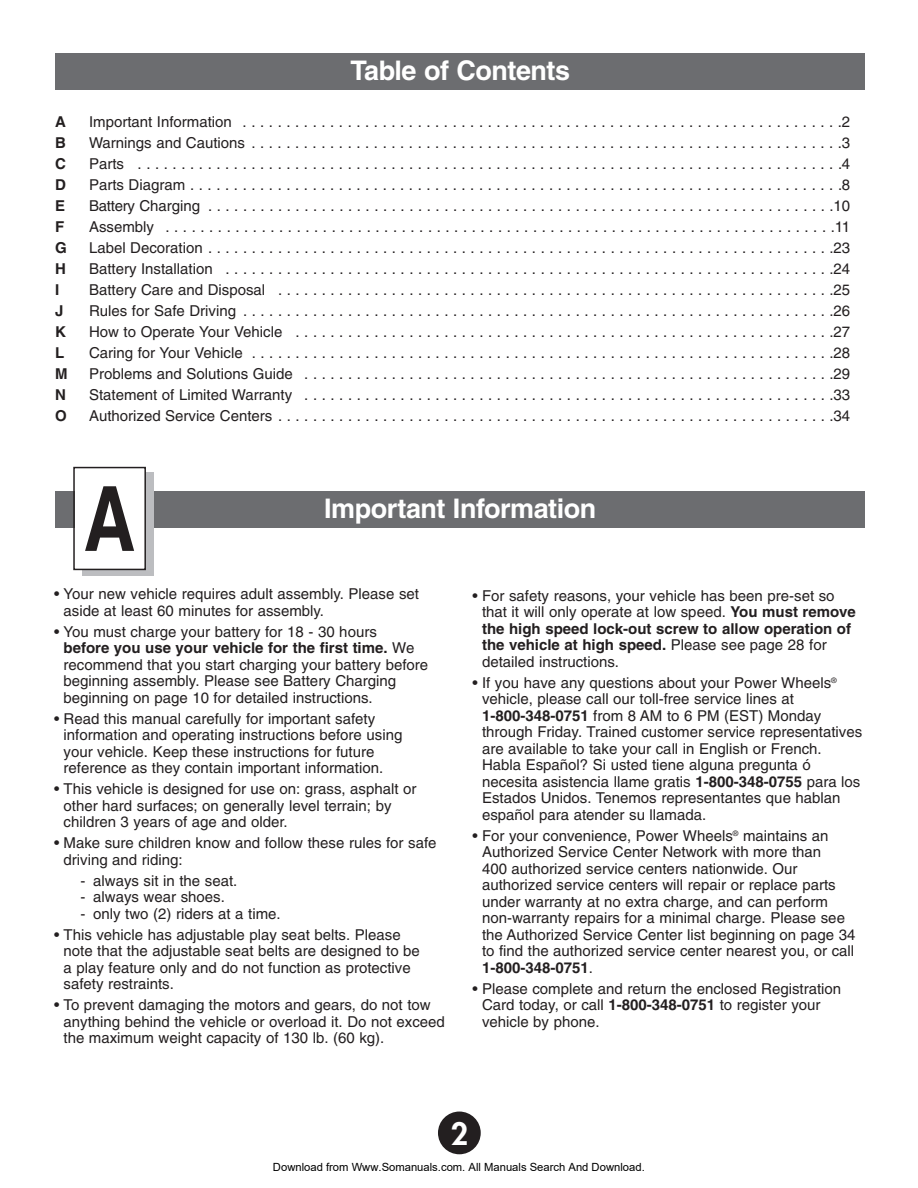
<style>
.page{position:relative;width:918px;height:1188px;background:#fff}
.page>*{position:absolute;margin:0;border:0;box-sizing:border-box;transform-origin:0 0}
.t1{font:700 90px "Helvetica";color:#231f20;scale:.8 1}
.t2{font:800 30px "Futura";color:#fff}
.t3{font:700 27px "Helvetica";letter-spacing:-.015em;color:#fff}
.t4{font:15px/16.5px "Helvetica";color:#231f20}
.t5{font:700 15px "Helvetica";color:#231f20}
.t6{font:11.25px "Arial";color:#000}
.s1{font-weight:700}
</style>
<div class="page">
<div style="left:438px;top:1112px;width:43px;height:42px;background:#231f20;border-radius:50%"></div>
<div style="left:55px;top:53px;width:810px;height:36px;background:#6c6d70"></div>
<div style="left:55px;top:492px;width:810px;height:36px;background:#6c6d70"></div>
<div style="left:83px;top:473px;width:71px;height:103px;background:#bcbdc0"></div>
<div style="left:75px;top:468px;width:69px;height:101px;background:#fff"></div>
<div style="left:73px;top:467px;width:73px;height:103px;border:2px solid #231f20"></div>
<h3 class="t3" style="left:350px;top:61px;width:221px">Table of Contents</h3>
<p class="t5" style="left:55px;top:116px;width:12px">A</p>
<p class="t4" style="left:89px;top:115px;width:763px">Important Information . . . . . . . . . . . . . . . . . . . . . . . . . . . . . . . . . . . . . . . . . . . . . . . . . . . . . . . . . . . . . . . . . . . . .2</p>
<p class="t5" style="left:55px;top:137px;width:12px">B</p>
<p class="t4" style="left:89px;top:136px;width:763px">Warnings and Cautions . . . . . . . . . . . . . . . . . . . . . . . . . . . . . . . . . . . . . . . . . . . . . . . . . . . . . . . . . . . . . . . . . . . .3</p>
<p class="t5" style="left:55px;top:158px;width:12px">C</p>
<p class="t4" style="left:89px;top:157px;width:763px">Parts . . . . . . . . . . . . . . . . . . . . . . . . . . . . . . . . . . . . . . . . . . . . . . . . . . . . . . . . . . . . . . . . . . . . . . . . . . . . . . . . .4</p>
<p class="t5" style="left:55px;top:179px;width:12px">D</p>
<p class="t4" style="left:89px;top:178px;width:763px">Parts Diagram . . . . . . . . . . . . . . . . . . . . . . . . . . . . . . . . . . . . . . . . . . . . . . . . . . . . . . . . . . . . . . . . . . . . . . . . . . .8</p>
<p class="t5" style="left:55px;top:200px;width:12px">E</p>
<p class="t4" style="left:89px;top:199px;width:763px">Battery Charging . . . . . . . . . . . . . . . . . . . . . . . . . . . . . . . . . . . . . . . . . . . . . . . . . . . . . . . . . . . . . . . . . . . . . . . .10</p>
<p class="t5" style="left:55px;top:221px;width:11px">F</p>
<p class="t4" style="left:89px;top:220px;width:763px">Assembly . . . . . . . . . . . . . . . . . . . . . . . . . . . . . . . . . . . . . . . . . . . . . . . . . . . . . . . . . . . . . . . . . . . . . . . . . . . . .11</p>
<p class="t5" style="left:55px;top:242px;width:13px">G</p>
<p class="t4" style="left:89px;top:241px;width:763px">Label Decoration . . . . . . . . . . . . . . . . . . . . . . . . . . . . . . . . . . . . . . . . . . . . . . . . . . . . . . . . . . . . . . . . . . . . . . . .23</p>
<p class="t5" style="left:55px;top:263px;width:12px">H</p>
<p class="t4" style="left:89px;top:262px;width:763px">Battery Installation . . . . . . . . . . . . . . . . . . . . . . . . . . . . . . . . . . . . . . . . . . . . . . . . . . . . . . . . . . . . . . . . . . . . . .24</p>
<p class="t5" style="left:55px;top:284px;width:6px">I</p>
<p class="t4" style="left:89px;top:283px;width:763px">Battery Care and Disposal . . . . . . . . . . . . . . . . . . . . . . . . . . . . . . . . . . . . . . . . . . . . . . . . . . . . . . . . . . . . . . . .25</p>
<p class="t5" style="left:55px;top:305px;width:10px">J</p>
<p class="t4" style="left:89px;top:304px;width:763px">Rules for Safe Driving . . . . . . . . . . . . . . . . . . . . . . . . . . . . . . . . . . . . . . . . . . . . . . . . . . . . . . . . . . . . . . . . . . . .26</p>
<p class="t5" style="left:55px;top:326px;width:12px">K</p>
<p class="t4" style="left:89px;top:325px;width:763px">How to Operate Your Vehicle . . . . . . . . . . . . . . . . . . . . . . . . . . . . . . . . . . . . . . . . . . . . . . . . . . . . . . . . . . . . . .27</p>
<p class="t5" style="left:55px;top:347px;width:11px">L</p>
<p class="t4" style="left:89px;top:346px;width:763px">Caring for Your Vehicle . . . . . . . . . . . . . . . . . . . . . . . . . . . . . . . . . . . . . . . . . . . . . . . . . . . . . . . . . . . . . . . . . . .28</p>
<p class="t5" style="left:55px;top:368px;width:14px">M</p>
<p class="t4" style="left:89px;top:367px;width:763px">Problems and Solutions Guide . . . . . . . . . . . . . . . . . . . . . . . . . . . . . . . . . . . . . . . . . . . . . . . . . . . . . . . . . . . . .29</p>
<p class="t5" style="left:55px;top:389px;width:12px">N</p>
<p class="t4" style="left:89px;top:388px;width:763px">Statement of Limited Warranty . . . . . . . . . . . . . . . . . . . . . . . . . . . . . . . . . . . . . . . . . . . . . . . . . . . . . . . . . . . . .33</p>
<p class="t5" style="left:55px;top:410px;width:13px">O</p>
<p class="t4" style="left:89px;top:409px;width:763px">Authorized Service Centers . . . . . . . . . . . . . . . . . . . . . . . . . . . . . . . . . . . . . . . . . . . . . . . . . . . . . . . . . . . . . . . .34</p>
<h1 class="t1" style="left:84px;top:486px;width:66px">A</h1>
<p class="t4" style="left:64px;top:587px;width:357px;text-indent:-10px">• Your new vehicle requires adult assembly. Please set aside at least 60 minutes for assembly.</p>
<p class="t4" style="left:64px;top:625px;width:366px;text-indent:-10px">• You must charge your battery for 18 - 30 hours<br><span class="s1">before you use your vehicle for the first time.</span> We recommend that you start charging your battery before beginning assembly. Please see Battery Charging beginning on page 10 for detailed instructions.</p>
<p class="t4" style="left:64px;top:712px;width:340px;text-indent:-10px">• Read this manual carefully for important safety information and operating instructions before using your vehicle. Keep these instructions for future reference as they contain important information.</p>
<p class="t4" style="left:64px;top:782px;width:355px;text-indent:-10px">• This vehicle is designed for use on: grass, asphalt or other hard surfaces; on generally level terrain; by children 3 years of age and older.</p>
<p class="t4" style="left:64px;top:836px;width:375px;text-indent:-10px">• Make sure children know and follow these rules for safe driving and riding:</p>
<p class="t4" style="left:80px;top:874px;width:158px">- always sit in the seat.</p>
<p class="t4" style="left:80px;top:890px;width:146px">- always wear shoes.</p>
<p class="t4" style="left:80px;top:907px;width:202px">- only two (2) riders at a time.</p>
<p class="t4" style="left:64px;top:928px;width:358px;text-indent:-10px">• This vehicle has adjustable play seat belts. Please note that the adjustable seat belts are designed to be a play feature only and do not function as protective safety restraints.</p>
<p class="t4" style="left:64px;top:998px;width:383px;text-indent:-10px">• To prevent damaging the motors and gears, do not tow anything behind the vehicle or overload it. Do not exceed the maximum weight capacity of 130 lb. (60 kg).</p>
<h3 class="t3" style="left:324px;top:499px;width:274px">Important Information</h3>
<p class="t4" style="left:482px;top:589px;width:375px;text-indent:-10px">• For safety reasons, your vehicle has been pre-set so that it will only operate at low speed. <span class="s1">You must remove the high speed lock-out screw to allow operation of the vehicle at high speed.</span> Please see page 28 for detailed instructions.</p>
<p class="t4" style="left:482px;top:676px;width:382px;text-indent:-10px">• If you have any questions about your Power Wheels<sup>® </sup>vehicle, please call our toll-free service lines at <span class="s1">1-800-348-0751</span> from 8 AM to 6 PM (EST) Monday through Friday. Trained customer service representatives are available to take your call in English or French.<br>Habla Español? Si usted tiene alguna pregunta ó necesita asistencia llame gratis <span class="s1">1-800-348-0755</span> para los Estados Unidos. Tenemos representantes que hablan español para atender su llamada.</p>
<p class="t4" style="left:482px;top:829px;width:375px;text-indent:-10px">• For your convenience, Power Wheels<sup>®</sup> maintains an Authorized Service Center Network with more than<br>400 authorized service centers nationwide. Our authorized service centers will repair or replace parts under warranty at no extra charge, and can perform non-warranty repairs for a minimal charge. Please see the Authorized Service Center list beginning on page 34 to find the authorized service center nearest you, or call <span class="s1">1-800-348-0751</span>.</p>
<p class="t4" style="left:482px;top:982px;width:361px;text-indent:-10px">• Please complete and return the enclosed Registration<br>Card today, or call <span class="s1">1-800-348-0751</span> to register your vehicle by phone.</p>
<h2 class="t2" style="left:451px;top:1119px;width:19px">2</h2>
<p class="t6" style="left:273px;top:1160px;width:373px">Download from Www.Somanuals.com. All Manuals Search And Download.</p>
</div>
